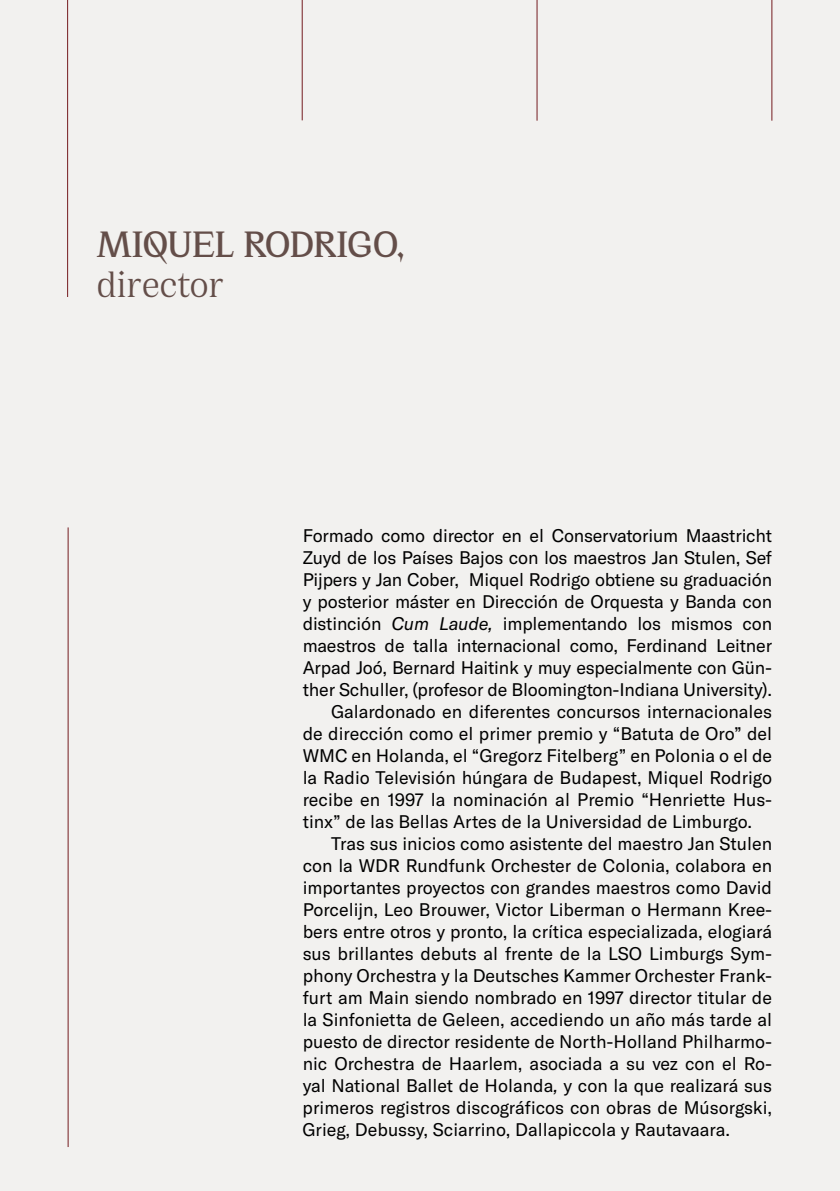
<style>
.page{position:relative;width:840px;height:1191px;background:#fff}
.page>*{position:absolute;margin:0;border:0;box-sizing:border-box;transform-origin:0 0}
.t1{font:700 40px "Cirka";letter-spacing:-.02em;color:#644e49}
.t2{font:40px "Cirka";letter-spacing:-.005em;color:#644e49}
.t3{font:18px "GT America";color:#000}
.s1{font-style:italic}
</style>
<div class="page">
<div style="left:0;top:0;width:839px;height:1191px;background:#f2f1ef"></div>
<hr style="left:67px;top:0;width:1px;height:297px;background:#751c20">
<hr style="left:68px;top:527px;width:1px;height:620px;background:#751c20">
<hr style="left:302px;top:0;width:1px;height:120px;background:#751c20">
<hr style="left:771px;top:0;width:1px;height:121px;background:#751c20">
<hr style="left:536px;top:0;width:1px;height:121px;background:#751c20">
<h1 class="t1" style="left:96px;top:220px;width:309px">MIQUEL RODRIGO,</h1>
<h1 class="t2" style="left:96px;top:260px;width:129px">director</h1>
<p class="t3" style="left:302px;top:525px;width:470px">Formado como director en el Conservatorium Maastricht</p>
<p class="t3" style="left:302px;top:547px;width:470px">Zuyd de los Países Bajos con los maestros Jan Stulen, Sef</p>
<p class="t3" style="left:302px;top:569px;width:470px">Pijpers y Jan Cober, Miquel Rodrigo obtiene su graduación</p>
<p class="t3" style="left:302px;top:591px;width:470px">y posterior máster en Dirección de Orquesta y Banda con</p>
<p class="t3" style="left:302px;top:613px;width:470px">distinción <span class="s1">Cum Laude,</span> implementando los mismos con</p>
<p class="t3" style="left:302px;top:635px;width:470px">maestros de talla internacional como, Ferdinand Leitner</p>
<p class="t3" style="left:302px;top:657px;width:470px">Arpad Joó, Bernard Haitink y muy especialmente con Gün-</p>
<p class="t3" style="left:302px;top:679px;width:470px">ther Schuller, (profesor de Bloomington-Indiana University).</p>
<p class="t3" style="left:331px;top:701px;width:442px">Galardonado en diferentes concursos internacionales</p>
<p class="t3" style="left:302px;top:723px;width:470px">de dirección como el primer premio y “Batuta de Oro” del</p>
<p class="t3" style="left:302px;top:745px;width:470px">WMC en Holanda, el “Gregorz Fitelberg” en Polonia o el de</p>
<p class="t3" style="left:302px;top:767px;width:470px">la Radio Televisión húngara de Budapest, Miquel Rodrigo</p>
<p class="t3" style="left:302px;top:789px;width:470px">recibe en 1997 la nominación al Premio “Henriette Hus-</p>
<p class="t3" style="left:302px;top:811px;width:451px">tinx” de las Bellas Artes de la Universidad de Limburgo.</p>
<p class="t3" style="left:331px;top:833px;width:442px">Tras sus inicios como asistente del maestro Jan Stulen</p>
<p class="t3" style="left:302px;top:855px;width:470px">con la WDR Rundfunk Orchester de Colonia, colabora en</p>
<p class="t3" style="left:302px;top:877px;width:470px">importantes proyectos con grandes maestros como David</p>
<p class="t3" style="left:302px;top:899px;width:470px">Porcelijn, Leo Brouwer, Victor Liberman o Hermann Kree-</p>
<p class="t3" style="left:302px;top:921px;width:470px">bers entre otros y pronto, la crítica especializada, elogiará</p>
<p class="t3" style="left:302px;top:943px;width:470px">sus brillantes debuts al frente de la LSO Limburgs Sym-</p>
<p class="t3" style="left:302px;top:965px;width:470px">phony Orchestra y la Deutsches Kammer Orchester Frank-</p>
<p class="t3" style="left:302px;top:987px;width:470px">furt am Main siendo nombrado en 1997 director titular de</p>
<p class="t3" style="left:302px;top:1009px;width:470px">la Sinfonietta de Geleen, accediendo un año más tarde al</p>
<p class="t3" style="left:302px;top:1031px;width:470px">puesto de director residente de North-Holland Philharmo-</p>
<p class="t3" style="left:302px;top:1053px;width:470px">nic Orchestra de Haarlem, asociada a su vez con el Ro-</p>
<p class="t3" style="left:302px;top:1075px;width:470px">yal National Ballet de Holanda<span class="s1">,</span> y con la que realizará sus</p>
<p class="t3" style="left:302px;top:1097px;width:470px">primeros registros discográficos con obras de Músorgski,</p>
<p class="t3" style="left:302px;top:1119px;width:429px">Grieg, Debussy, Sciarrino, Dallapiccola y Rautavaara.</p>
</div>
